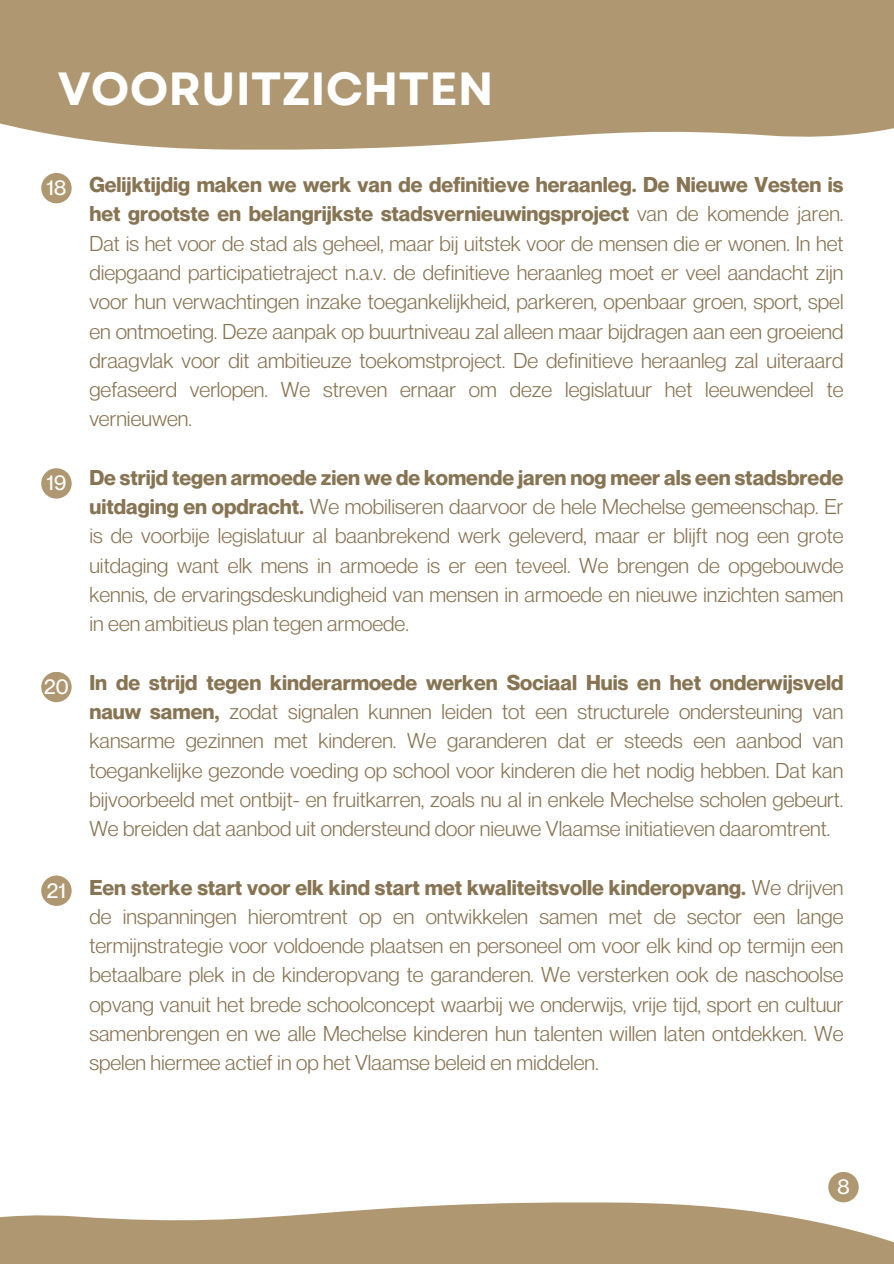
<style>
.page{position:relative;width:894px;height:1264px;background:#fff}
.page>*{position:absolute;margin:0;border:0;box-sizing:border-box;transform-origin:0 0}
.t1{font:700 46.5px "Garet";color:#fff}
.t2{font:21px/29.2px "Neue Montreal";color:#877453;text-align:justify}
.t3{font:500 21px "Neue Montreal";color:#fff}
.s1{font-weight:700}
</style>
<div class="page">
<div style="left:0;top:0;width:893px;height:150px;background:#af9871"></div>
<svg style="left:0;top:1202px;width:893px;height:61px;fill:#af9871"></svg>
<div style="left:41px;top:671px;width:31px;height:31px;background:#af9871;border-radius:50%"></div>
<div style="left:41px;top:468px;width:31px;height:30px;background:#af9871;border-radius:50%"></div>
<div style="left:41px;top:173px;width:31px;height:30px;background:#af9871;border-radius:50%"></div>
<div style="left:41px;top:875px;width:31px;height:31px;background:#af9871;border-radius:50%"></div>
<div style="left:828px;top:1171px;width:30px;height:31px;background:#af9871;border-radius:50%"></div>
<p class="t1" style="left:58px;top:55px;width:437px">VOORUITZICHTEN</p>
<p class="t3" style="left:47px;top:174px;width:21px">18</p>
<h1 class="t2" style="left:89px;top:170px;width:755px"><span class="s1">Gelijktijdig maken we werk van de definitieve heraanleg. De Nieuwe Vesten is het grootste en belangrijkste stadsvernieuwingsproject</span> van de komende jaren.<br>Dat is het voor de stad als geheel, maar bij uitstek voor de mensen die er wonen. In het diepgaand participatietraject n.a.v. de definitieve heraanleg moet er veel aandacht zijn voor hun verwachtingen inzake toegankelijkheid, parkeren, openbaar groen, sport, spel en ontmoeting. Deze aanpak op buurtniveau zal alleen maar bijdragen aan een groeiend draagvlak voor dit ambitieuze toekomstproject. De definitieve heraanleg zal uiteraard gefaseerd verlopen. We streven ernaar om deze legislatuur het leeuwendeel te vernieuwen.</h1>
<p class="t3" style="left:47px;top:470px;width:21px">19</p>
<p class="t3" style="left:44px;top:673px;width:26px">20</p>
<p class="t2" style="left:89px;top:462px;width:755px"><span class="s1">De strijd tegen armoede zien we de komende jaren nog meer als een stadsbrede uitdaging en opdracht.</span> We mobiliseren daarvoor de hele Mechelse gemeenschap. Er is de voorbije legislatuur al baanbrekend werk geleverd, maar er blijft nog een grote uitdaging want elk mens in armoede is er een teveel. We brengen de opgebouwde kennis, de ervaringsdeskundigheid van mensen in armoede en nieuwe inzichten samen in een ambitieus plan tegen armoede.</p>
<p class="t2" style="left:89px;top:667px;width:755px"><span class="s1">In de strijd tegen kinderarmoede werken Sociaal Huis en het onderwijsveld nauw samen,</span> zodat signalen kunnen leiden tot een structurele ondersteuning van kansarme gezinnen met kinderen. We garanderen dat er steeds een aanbod van toegankelijke gezonde voeding op school voor kinderen die het nodig hebben. Dat kan bijvoorbeeld met ontbijt- en fruitkarren, zoals nu al in enkele Mechelse scholen gebeurt.<br>We breiden dat aanbod uit ondersteund door nieuwe Vlaamse initiatieven daaromtrent.</p>
<p class="t3" style="left:47px;top:877px;width:20px">21</p>
<p class="t2" style="left:89px;top:872px;width:755px"><span class="s1">Een sterke start voor elk kind start met kwaliteitsvolle kinderopvang.</span> We drijven de inspanningen hieromtrent op en ontwikkelen samen met de sector een lange termijnstrategie voor voldoende plaatsen en personeel om voor elk kind op termijn een betaalbare plek in de kinderopvang te garanderen. We versterken ook de naschoolse opvang vanuit het brede schoolconcept waarbij we onderwijs, vrije tijd, sport en cultuur samenbrengen en we alle Mechelse kinderen hun talenten willen laten ontdekken. We spelen hiermee actief in op het Vlaamse beleid en middelen.</p>
<p class="t3" style="left:837px;top:1173px;width:14px">8</p>
</div>
